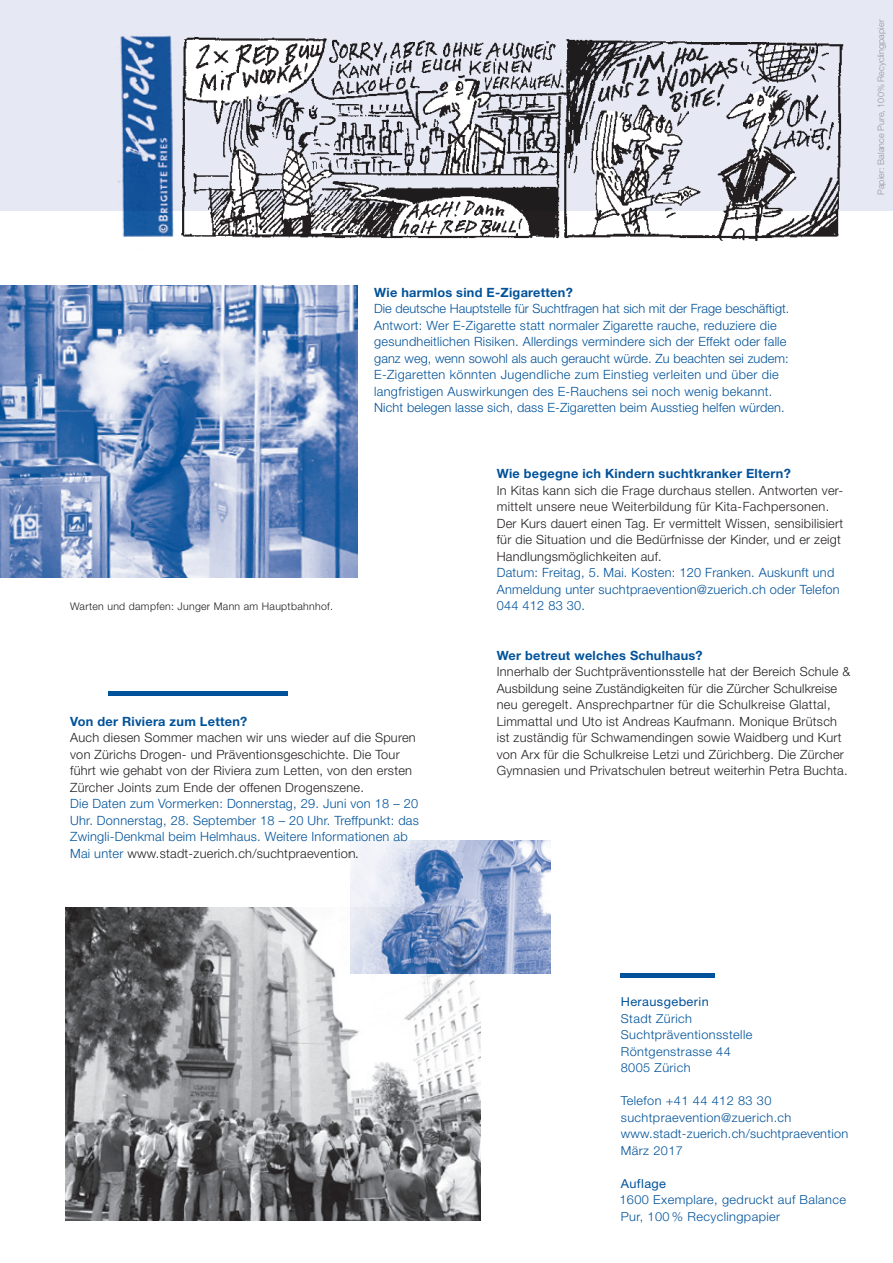
<style>
.page{position:relative;width:893px;height:1263px;background:#fff}
.page>*{position:absolute;margin:0;border:0;box-sizing:border-box;transform-origin:0 0}
.t1{font:300 12.75px/16.5px "Helvetica Neue LT Std";letter-spacing:.02em;color:#231f20}
.t2{font:300 12.75px/16.5px "Helvetica Neue LT Std";letter-spacing:.02em;color:#01529a}
.t3{font:700 12.75px "Helvetica Neue LT Std";letter-spacing:.02em;color:#01529a}
.t4{font:300 12.3px/16.5px "Helvetica Neue LT Std";letter-spacing:.03em;color:#01529a}
.t5{font:12.3px/16.5px "Helvetica Neue LT Std";letter-spacing:.03em;color:#01529a}
.t6{font:300 10.5px "Helvetica Neue LT Std";letter-spacing:.03em;color:#231f20}
.t7{font:300 9px "Helvetica Neue LT Std";letter-spacing:.005em;color:#939598}
.s1{font-weight:700}
.s2{font-weight:700;color:#01529a}
.s3{color:#231f20}
.s4{font-weight:300}
.s5{font-weight:400}
</style>
<div class="page">
<div style="left:0;top:0;width:893px;height:210px;background:#e6e9f4"></div>
<hr style="left:108px;top:691px;width:179px;height:4px;background:#01529a">
<img style="left:0;top:286px;width:357px;height:291px">
<img style="left:65px;top:907px;width:415px;height:314px">
<img style="left:116px;top:35px;width:58px;height:202px">
<div style="left:621px;top:973px;width:94px;height:5px;background:#01529a"></div>
<img style="left:179px;top:37px;width:669px;height:204px">
<img style="left:351px;top:840px;width:200px;height:133px">
<p class="t7" style="left:875px;top:195px;width:177px;rotate:-90deg">Papier: Balance Pure, 100% Recyclingpapier</p>
<p class="t6" style="left:70px;top:600px;width:264px">Warten und dampfen: Junger Mann am Hauptbahnhof.</p>
<p class="t2" style="left:374px;top:284px;width:417px"><span class="s1">Wie harmlos sind E-Zigaretten?<br></span>Die deutsche Hauptstelle für Suchtfragen hat sich mit der Frage beschäftigt.<br>Antwort: Wer E-Zigarette statt normaler Zigarette rauche, reduziere die gesundheitlichen Risiken. Allerdings vermindere sich der Effekt oder falle ganz weg, wenn sowohl als auch geraucht würde. Zu beachten sei zudem:<br>E-Zigaretten könnten Jugendliche zum Einstieg verleiten und über die langfristigen Auswirkungen des E-Rauchens sei noch wenig bekannt.<br>Nicht belegen lasse sich, dass E-Zigaretten beim Ausstieg helfen würden.</p>
<p class="t1" style="left:497px;top:465px;width:348px"><span class="s2">Wie begegne ich Kindern suchtkranker Eltern?<br></span>In Kitas kann sich die Frage durchaus stellen. Antworten ver&shy;mittelt unsere neue Weiterbildung für Kita-Fachpersonen.<br>Der Kurs dauert einen Tag. Er vermittelt Wissen, sensibilisiert für die Situation und die Bedürfnisse der Kinder, und er zeigt Handlungsmöglichkeiten auf.</p>
<p class="t2" style="left:497px;top:564px;width:345px">Datum: Freitag, 5. Mai. Kosten: 120 Franken. Auskunft und<br>Anmeldung unter suchtpraevention@zuerich.ch oder Telefon<br>044 412 83 30.</p>
<p class="t3" style="left:70px;top:713px;width:179px">Von der Riviera zum Letten?</p>
<p class="t1" style="left:70px;top:729px;width:347px">Auch diesen Sommer machen wir uns wieder auf die Spuren von Zürichs Drogen- und Präventionsgeschichte. Die Tour führt wie gehabt von der Riviera zum Letten, von den ersten Zürcher Joints zum Ende der offenen Drogenszene.</p>
<p class="t2" style="left:70px;top:795px;width:350px">Die Daten zum Vormerken: Donnerstag, 29. Juni von 18 – 20<br>Uhr. Donnerstag, 28. September 18 – 20 Uhr. Treffpunkt: das Zwingli-Denkmal beim Helmhaus. Weitere Informationen ab Mai unter <span class="s3">www.stadt-zuerich.ch/suchtpraevention.</span></p>
<p class="t3" style="left:497px;top:647px;width:207px">Wer betreut welches Schulhaus?</p>
<p class="t1" style="left:497px;top:663px;width:355px">Innerhalb der Suchtpräventionsstelle hat der Bereich Schule &amp; Ausbildung seine Zuständigkeiten für die Zürcher Schulkreise neu geregelt. Ansprechpartner für die Schulkreise Glattal, Limmattal und Uto ist Andreas Kaufmann. Monique Brütsch ist zuständig für Schwamendingen sowie Waidberg und Kurt von Arx für die Schulkreise Letzi und Zürichberg. Die Zürcher Gymnasien und Privatschulen betreut weiterhin Petra Buchta.</p>
<p class="t5" style="left:621px;top:994px;width:89px">Herausgeberin<br><span class="s4">Stadt Zürich</span></p>
<p class="t4" style="left:621px;top:1026px;width:133px">Suchtpräventionsstelle</p>
<p class="t4" style="left:621px;top:1043px;width:112px">Röntgenstrasse 44</p>
<p class="t4" style="left:621px;top:1059px;width:71px">8005 Zürich</p>
<p class="t4" style="left:621px;top:1092px;width:152px">Telefon +41 44 412 83 30</p>
<p class="t4" style="left:621px;top:1109px;width:172px">suchtpraevention@zuerich.ch</p>
<p class="t4" style="left:621px;top:1125px;width:229px">www.stadt-zuerich.ch/suchtpraevention</p>
<p class="t4" style="left:621px;top:1142px;width:64px">März 2017</p>
<p class="t4" style="left:619px;top:1175px;width:228px"><span class="s5">Auflage<br></span>1600 Exemplare, gedruckt auf Balance<br>Pur, 100 % Recyclingpapier</p>
</div>
